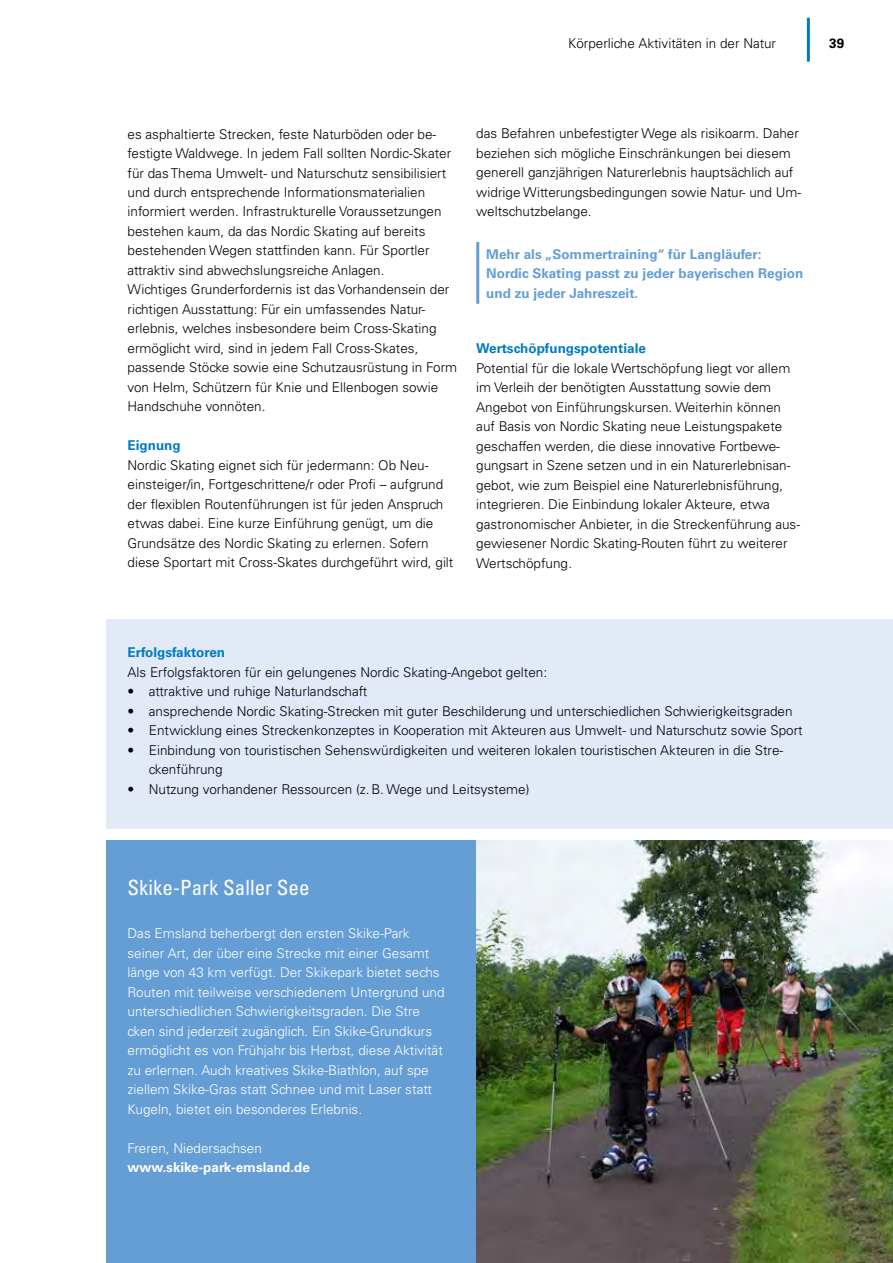
<style>
.page{position:relative;width:893px;height:1263px;background:#fff}
.page>*{position:absolute;margin:0;border:0;box-sizing:border-box;transform-origin:0 0}
.t1{font:condensed 21px "Univers LT Std";color:#fff}
.t2{font:300 13.5px/19.5px "Univers";color:#000}
.t3{font:300 13.5px/19.5px "Univers";color:#fff}
.t4{font:700 13.5px/19.5px "Univers";color:#649ed5}
.t5{font:700 13.5px "Univers";color:#007bc2}
.t6{font:700 13.5px "Univers";color:#fff}
.t7{font:700 13.5px "Univers";color:#000}
.s1{font-family:"Univers LT Std"}
</style>
<div class="page">
<hr style="left:807px;top:18px;width:3px;height:44px;background:#007bc2">
<div style="left:106px;top:620px;width:787px;height:209px;background:#e2eaf8"></div>
<img style="left:476px;top:841px;width:417px;height:422px">
<div style="left:106px;top:841px;width:370px;height:422px;background:#649ed5"></div>
<hr style="left:476px;top:242px;width:3px;height:62px;background:#649ed5">
<p class="t2" style="left:568px;top:33px;width:209px">Körperliche Aktivitäten in der Natur</p>
<p class="t7" style="left:829px;top:35px;width:17px">39</p>
<p class="t2" style="left:128px;top:124px;width:331px">es asphaltierte Strecken, feste Naturböden oder be&shy;festigte Waldwege. In jedem Fall sollten Nordic-Skater für das Thema Umwelt- und Naturschutz sensibilisiert und durch entsprechende Informationsmaterialien informiert werden. Infrastrukturelle Voraussetzungen bestehen kaum, da das Nordic Skating auf bereits bestehenden Wegen stattfinden kann. Für Sportler attraktiv sind abwechslungsreiche Anlagen.<br>Wichtiges Grunderfordernis ist das Vorhandensein der richtigen Ausstattung: Für ein umfassendes Natur&shy;erlebnis, welches insbesondere beim Cross-Skating ermöglicht wird, sind in jedem Fall Cross-Skates, passende Stöcke sowie eine Schutzausrüstung in Form von Helm, Schützern für Knie und Ellenbogen sowie Handschuhe vonnöten.</p>
<p class="t5" style="left:128px;top:438px;width:55px">Eignung</p>
<p class="t2" style="left:128px;top:455px;width:327px">Nordic Skating eignet sich für jedermann: Ob Neu&shy;einsteiger/in, Fortgeschrittene/r oder Profi – aufgrund der flexiblen Routenführungen ist für jeden Anspruch etwas dabei. Eine kurze Einführung genügt, um die Grundsätze des Nordic Skating zu erlernen. Sofern diese Sportart mit Cross-Skates durchgeführt wird, gilt</p>
<p class="t2" style="left:476px;top:124px;width:326px">das Befahren unbefestigter Wege als risikoarm. Daher beziehen sich mögliche Einschränkungen bei diesem generell ganzjährigen Naturerlebnis hauptsächlich auf widrige Witterungsbedingungen sowie Natur- und Um&shy;weltschutzbelange.</p>
<p class="t4" style="left:486px;top:244px;width:319px">Mehr als „Sommertraining“ für Langläufer:<br>Nordic Skating passt zu jeder bayerischen Region und zu jeder Jahreszeit.</p>
<p class="t5" style="left:476px;top:340px;width:171px">Wertschöpfungspotentiale</p>
<p class="t2" style="left:476px;top:358px;width:325px">Potential für die lokale Wertschöpfung liegt vor allem im Verleih der benötigten Ausstattung sowie dem Angebot von Einführungskursen. Weiterhin können auf Basis von Nordic Skating neue Leistungspakete geschaffen werden, die diese innovative Fortbewe&shy;gungsart in Szene setzen und in ein Naturerlebnisan&shy;gebot, wie zum Beispiel eine Naturerlebnisführung, integrieren. Die Einbindung lokaler Akteure, etwa gastronomischer Anbieter, in die Streckenführung aus&shy;gewiesener Nordic Skating-Routen führt zu weiterer Wertschöpfung.</p>
<p class="t5" style="left:128px;top:644px;width:99px">Erfolgsfaktoren</p>
<p class="t2" style="left:128px;top:662px;width:421px">Als Erfolgsfaktoren für ein gelungenes Nordic Skating-Angebot gelten:</p>
<p class="t2" style="left:128px;top:681px;width:241px"><span class="s1">•</span> attraktive und ruhige Naturlandschaft</p>
<p class="t2" style="left:128px;top:701px;width:667px"><span class="s1">•</span> ansprechende Nordic Skating-Strecken mit guter Beschilderung und unterschiedlichen Schwierigkeitsgraden</p>
<p class="t2" style="left:128px;top:720px;width:677px"><span class="s1">•</span> Entwicklung eines Streckenkonzeptes in Kooperation mit Akteuren aus Umwelt- und Naturschutz sowie Sport</p>
<p class="t2" style="left:149px;top:740px;width:636px;text-indent:-21px"><span class="s1">•</span> Einbindung von touristischen Sehenswürdigkeiten und weiteren lokalen touristischen Akteuren in die Stre&shy;ckenführung</p>
<p class="t2" style="left:128px;top:779px;width:403px"><span class="s1">•</span> Nutzung vorhandener Ressourcen (z.B. Wege und Leitsysteme)</p>
<h1 class="t1" style="left:128px;top:874px;width:183px">Skike-Park Saller See</h1>
<p class="t3" style="left:128px;top:924px;width:319px">Das Emsland beherbergt den ersten Skike-Park seiner Art, der über eine Strecke mit einer Gesamt länge von 43 km verfügt. Der Skikepark bietet sechs Routen mit teilweise verschiedenem Untergrund und unterschiedlichen Schwierigkeitsgraden. Die Stre cken sind jederzeit zugänglich. Ein Skike-Grundkurs ermöglicht es von Frühjahr bis Herbst, diese Aktivität zu erlernen. Auch kreatives Skike-Biathlon, auf spe ziellem Skike-Gras statt Schnee und mit Laser statt Kugeln, bietet ein besonderes Erlebnis.</p>
<p class="t3" style="left:128px;top:1138px;width:136px">Freren, Niedersachsen</p>
<p class="t6" style="left:128px;top:1159px;width:184px">www.skike-park-emsland.de</p>
</div>
